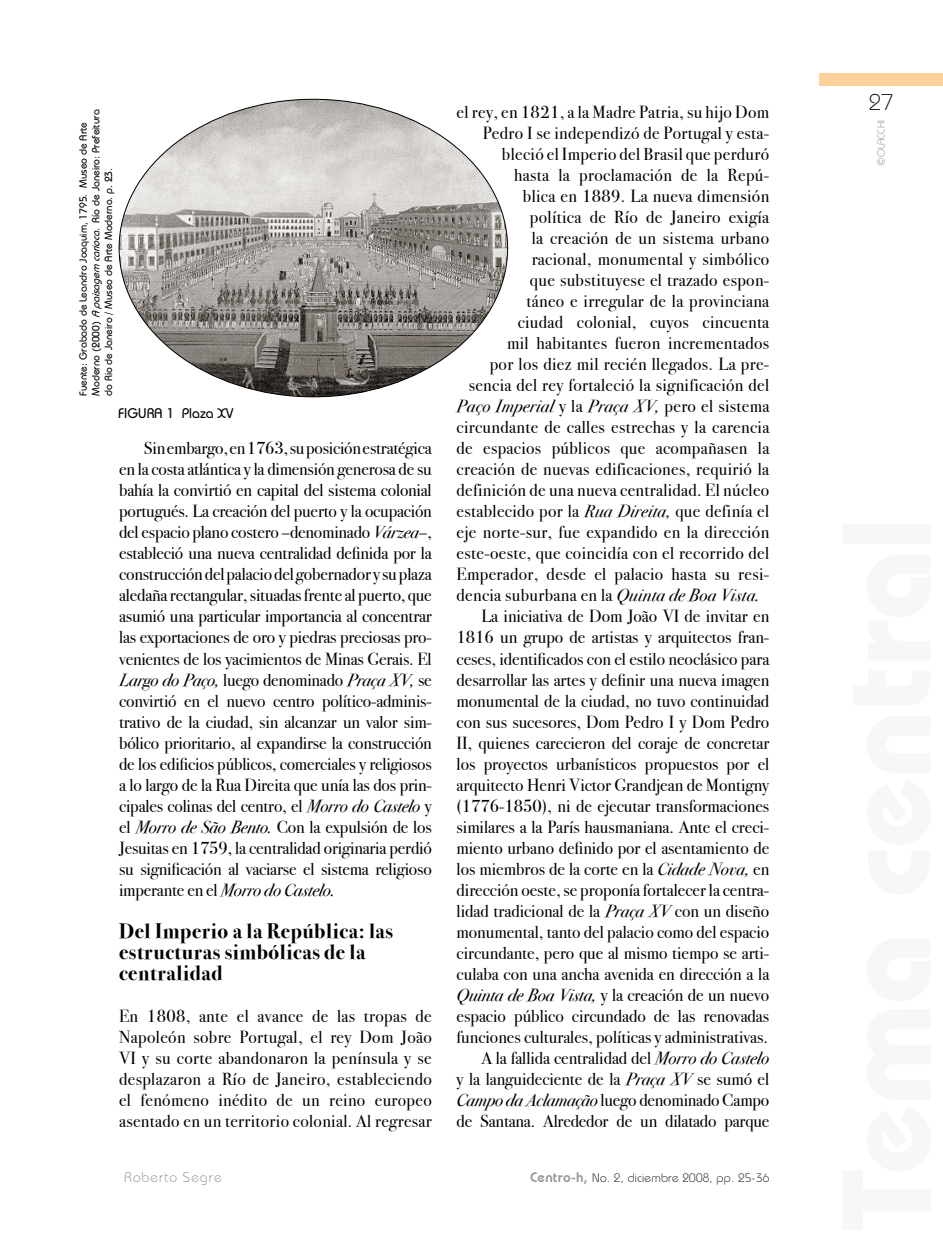
<style>
.page{position:relative;width:943px;height:1241px;background:#fff}
.page>*{position:absolute;margin:0;border:0;box-sizing:border-box;transform-origin:0 0}
.t1{font:300 22.75px "Bauhaus IT Cby BT";color:#000}
.t2{font:21px/21px "Bodoni Svty Two ITCTT Bold";letter-spacing:.03em;color:#000}
.t3{font:17.5px/21px "Bodoni Svty Two ITCTT Book";color:#000;text-align:justify}
.t4{font:17.5px/21px "Bodoni Svty Two ITCTT Book";letter-spacing:.02em;color:#000;text-align:right}
.t5{font:17.5px "Bodoni Svty Two ITCTT Book Ita";letter-spacing:-.01em;color:#000}
.t6{font:17.5px "Bodoni Svty Two ITCTT Book Ita";letter-spacing:.02em;color:#000}
.t7{font:500 14px "Bauhaus IT Cby BT";color:#000}
.t8{font:300 14px "Bauhaus IT Cby BT";letter-spacing:.075em;color:#89847f}
.t9{font:300 12.25px "Bauhaus IT Cby BT";letter-spacing:.02em;color:#000}
.t10{font:500 10.5px/12.6px "Bauhaus IT Cby BT";color:#000}
.t11{font:300 10.5px "Bauhaus IT Cby BT";color:#89847f}
.s1{font-style:italic}
.s2{font-family:"Bodoni Svty Two ITCTT Book Ita"}
.s3{font-family:"Bodoni Svty Two ITCTT Book"}
.s4{font-weight:600;font-size:14px;color:#9a9692}
</style>
<div class="page">
<div style="left:819px;top:73px;width:124px;height:12px;background:#fcd19c"></div>
<img style="left:119px;top:99px;width:388px;height:298px">
<p class="t10" style="left:77px;top:395px;width:287px;rotate:-90deg">Fuente: Grabado de Leandro Joaquim, 1795. Museo de Arte<br>Moderno (2000) <span class="s1">Apaisagem carioca.</span> Río de Janeiro: Prefeitura do Rio de Janeiro / Museo de Arte Moderno. p. 23.</p>
<p class="t7" style="left:118px;top:404px;width:117px">FIGURA 1 Plaza XV</p>
<p class="t3" style="left:119px;top:436px;width:314px;text-indent:25px">Sin embargo, en 1763, su posición estratégica en la costa atlántica y la dimensión generosa de su bahía la convirtió en capital del sistema colonial portugués. La creación del puerto y la ocupación del espacio plano costero –denominado <span class="s2">Várzea</span>–, estableció una nueva centralidad definida por la construcción del palacio del gobernador y su plaza aledaña rectangular, situadas frente al puerto, que asumió una particular importancia al concentrar las exportaciones de oro y piedras preciosas pro&shy;venientes de los yacimientos de Minas Gerais. El</p>
<p class="t5" style="left:119px;top:664px;width:314px">Largo do Paço, <span class="s3">luego denominado</span> Praça XV, <span class="s3">se</span></p>
<p class="t3" style="left:119px;top:688px;width:314px">convirtió en el nuevo centro político-adminis&shy;trativo de la ciudad, sin alcanzar un valor sim&shy;bólico prioritario, al expandirse la construcción de los edificios públicos, comerciales y religiosos a lo largo de la Rua Direita que unía las dos prin&shy;cipales colinas del centro, el <span class="s2">Morro do Castelo</span> y el <span class="s2">Morro de São Bento.</span> Con la expulsión de los Jesuitas en 1759, la centralidad originaria perdió su significación al vaciarse el sistema religioso</p>
<p class="t5" style="left:119px;top:874px;width:217px"><span class="s3">imperante en el</span> Morro do Castelo.</p>
<p class="t2" style="left:119px;top:918px;width:275px">Del Imperio a la República: las estructuras simbólicas de la centralidad</p>
<p class="t3" style="left:119px;top:1003px;width:314px">En 1808, ante el avance de las tropas de Napoleón sobre Portugal, el rey Dom João VI y su corte abandonaron la península y se desplazaron a Río de Janeiro, estableciendo el fenómeno inédito de un reino europeo asentado en un territorio colonial. Al regresar</p>
<p class="t8" style="left:124px;top:1168px;width:99px">Roberto Segre</p>
<p class="t4" style="left:456px;top:100px;width:314px">el rey, en 1821, a la Madre Patria, su hijo Dom Pedro I se independizó de Portugal y esta&shy;bleció el Imperio del Brasil que perduró<br>hasta la proclamación de la Repú-<br>blica en 1889. La nueva dimensión<br>política de Río de Janeiro exigía<br>la creación de un sistema urbano<br>racional, monumental y simbólico<br>que substituyese el trazado espon-<br>táneo e irregular de la provinciana<br>ciudad colonial, cuyos cincuenta<br>mil habitantes fueron incrementados<br>por los diez mil recién llegados. La pre&shy;sencia del rey fortaleció la significación del</p>
<p class="t6" style="left:456px;top:391px;width:314px">Paço Imperial <span class="s3">y la</span> Praça XV, <span class="s3">pero el sistema</span></p>
<p class="t4" style="left:456px;top:415px;width:314px">circundante de calles estrechas y la carencia</p>
<p class="t4" style="left:456px;top:436px;width:314px">de espacios públicos que acompañasen la</p>
<p class="t4" style="left:456px;top:457px;width:314px">creación de nuevas edificaciones, requirió la</p>
<p class="t4" style="left:456px;top:478px;width:314px">definición de una nueva centralidad. El núcleo</p>
<p class="t4" style="left:456px;top:499px;width:314px">establecido por la <span class="s2">Rua Direita,</span> que definía el</p>
<p class="t4" style="left:456px;top:520px;width:314px">eje norte-sur, fue expandido en la dirección</p>
<p class="t4" style="left:456px;top:541px;width:314px">este-oeste, que coincidía con el recorrido del</p>
<p class="t4" style="left:456px;top:562px;width:314px">Emperador, desde el palacio hasta su resi-</p>
<p class="t4" style="left:456px;top:583px;width:304px">dencia suburbana en la <span class="s2">Quinta de Boa Vista.</span></p>
<p class="t3" style="left:481px;top:604px;width:289px">La iniciativa de Dom João VI de invitar en</p>
<p class="t3" style="left:456px;top:625px;width:314px">1816 un grupo de artistas y arquitectos fran-</p>
<p class="t3" style="left:456px;top:646px;width:314px">ceses, identificados con el estilo neoclásico para</p>
<p class="t3" style="left:456px;top:667px;width:314px">desarrollar las artes y definir una nueva imagen</p>
<p class="t3" style="left:456px;top:688px;width:314px">monumental de la ciudad, no tuvo continuidad</p>
<p class="t3" style="left:456px;top:709px;width:314px">con sus sucesores, Dom Pedro I y Dom Pedro</p>
<p class="t3" style="left:456px;top:730px;width:314px">II, quienes carecieron del coraje de concretar</p>
<p class="t3" style="left:456px;top:751px;width:314px">los proyectos urbanísticos propuestos por el</p>
<p class="t3" style="left:456px;top:772px;width:314px">arquitecto Henri Victor Grandjean de Montigny</p>
<p class="t3" style="left:456px;top:793px;width:314px">(1776-1850), ni de ejecutar transformaciones</p>
<p class="t3" style="left:456px;top:814px;width:314px">similares a la París hausmaniana. Ante el creci-</p>
<p class="t3" style="left:456px;top:835px;width:314px">miento urbano definido por el asentamiento de</p>
<p class="t3" style="left:456px;top:856px;width:314px">los miembros de la corte en la <span class="s2">Cidade Nova,</span> en</p>
<p class="t3" style="left:456px;top:877px;width:314px">dirección oeste, se proponía fortalecer la centra-</p>
<p class="t3" style="left:456px;top:898px;width:314px">lidad tradicional de la <span class="s2">Praça XV</span> con un diseño</p>
<p class="t3" style="left:456px;top:919px;width:314px">monumental, tanto del palacio como del espacio</p>
<p class="t3" style="left:456px;top:940px;width:314px">circundante, pero que al mismo tiempo se arti-</p>
<p class="t3" style="left:456px;top:961px;width:314px">culaba con una ancha avenida en dirección a la</p>
<p class="t3" style="left:456px;top:982px;width:314px"><span class="s2">Quinta de Boa Vista,</span> y la creación de un nuevo</p>
<p class="t3" style="left:456px;top:1003px;width:314px">espacio público circundado de las renovadas</p>
<p class="t3" style="left:456px;top:1024px;width:313px">funciones culturales, políticas y administrativas.</p>
<p class="t3" style="left:481px;top:1045px;width:289px">A la fallida centralidad del <span class="s2">Morro do Castelo</span></p>
<p class="t3" style="left:456px;top:1066px;width:314px">y la languideciente de la <span class="s2">Praça XV</span> se sumó el</p>
<p class="t3" style="left:456px;top:1087px;width:314px"><span class="s2">Campo da Aclamação</span> luego denominado Campo</p>
<p class="t3" style="left:456px;top:1108px;width:314px">de Santana. Alrededor de un dilatado parque</p>
<p class="t9" style="left:530px;top:1170px;width:240px"><span class="s4">Centro-h,</span> No. 2, diciembre 2008, pp. 25-36</p>
<h1 class="t1" style="left:868px;top:88px;width:26px">27</h1>
<p class="t11" style="left:874px;top:166px;width:47px;rotate:-90deg">©OLACCHI</p>
</div>
